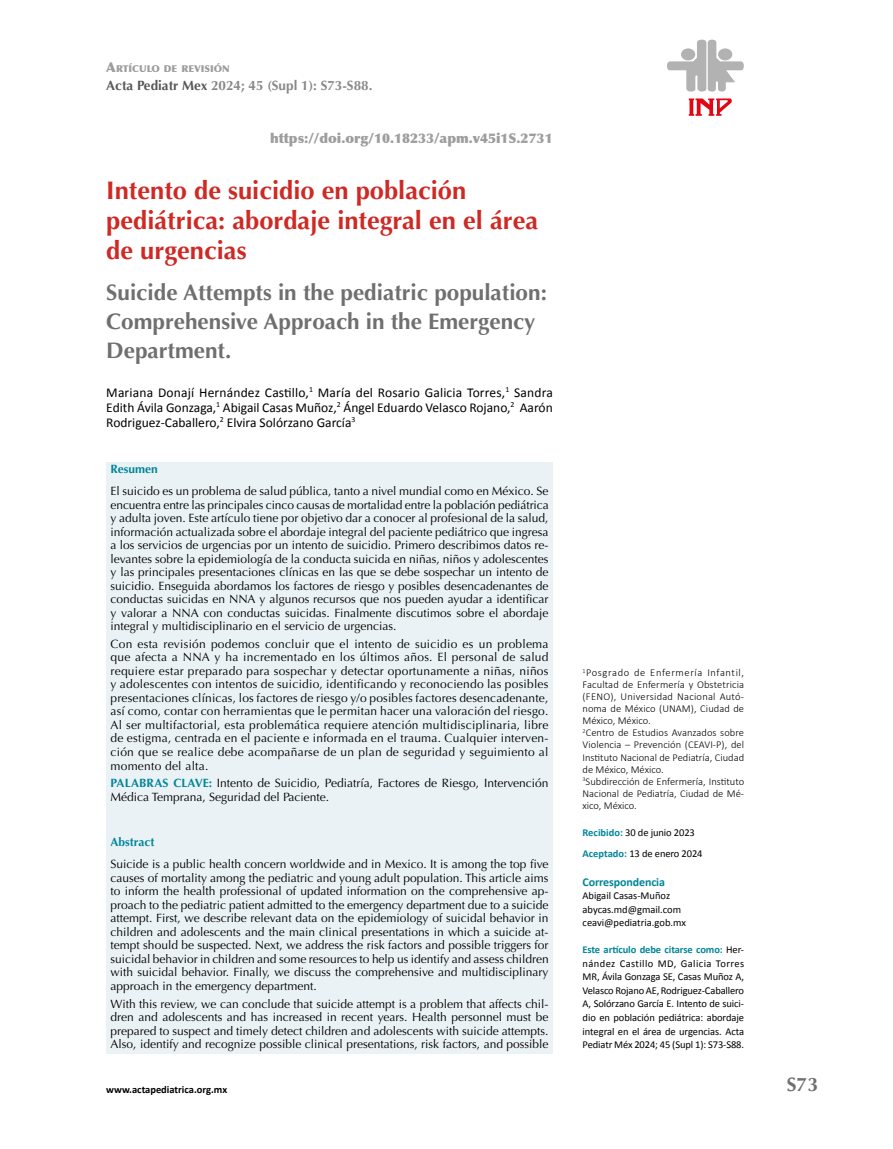
<style>
.page{position:relative;width:893px;height:1149px;background:#fff}
.page>*{position:absolute;margin:0;border:0;box-sizing:border-box;transform-origin:0 0}
.t1{font:700 25.5px/30px "Optima";color:#cf2924}
.t2{font:700 22.5px/28.5px "Optima";color:#706f6f}
.t3{font:700 19.5px "Optima";color:#706f6f}
.t4{font:13.5px/15px "Calibri";color:#000;text-align:justify}
.t5{font:900 13.5px "Optima";color:#9d9d9c}
.t6{font:700 13.5px "Optima";color:#878787}
.t7{font:12px/13.5px "Optima";color:#000;text-align:justify}
.t8{font:700 12px "Optima";color:#008699}
.t9{font:700 12px "Calibri";letter-spacing:-.01em;color:#008699}
.t10{font:10.5px/13.5px "Calibri";letter-spacing:-.005em;color:#000}
.t11{font:300 10.5px/12px "Calibri";color:#000}
.t12{font:700 10.5px "Calibri";color:#000}
.t13{font:900 9.45px "Optima";color:#9d9d9c}
.s1{font-size:13.5px}
.s2{color:#575756}
.s3{font-weight:700;color:#008699}
</style>
<div class="page">
<svg style="left:689px;top:98px;width:43px;height:18px"></svg>
<svg style="left:667px;top:39px;width:77px;height:53px"></svg>
<div style="left:718px;top:48px;width:14px;height:12px;background:#b3b2b2;border-radius:50%"></div>
<div style="left:106px;top:462px;width:447px;height:591px;background:#ebf2f5"></div>
<p class="t13" style="left:106px;top:62px;width:125px"><span class="s1">A</span>RTÍCULO DE REVISIÓN</p>
<p class="t6" style="left:106px;top:78px;width:268px"><span class="s2">Acta Pediatr Mex</span> 2024; 45 (Supl 1): S73-S88.</p>
<p class="t5" style="left:270px;top:130px;width:284px">https://doi.org/10.18233/apm.v45i1S.2731</p>
<h1 class="t1" style="left:106px;top:176px;width:433px">Intento de suicidio en población pediátrica: abordaje integral en el área de urgencias</h1>
<h2 class="t2" style="left:106px;top:279px;width:442px">Suicide Attempts in the pediatric population:<br>Comprehensive Approach in the Emergency<br>Department.</h2>
<p class="t4" style="left:106px;top:384px;width:448px">Mariana Donají Hernández Castillo,<sup>1</sup> María del Rosario Galicia Torres,<sup>1</sup> Sandra Edith Ávila Gonzaga,<sup>1</sup> Abigail Casas Muñoz,<sup>2</sup> Ángel Eduardo Velasco Rojano,<sup>2</sup> Aarón Rodriguez-Caballero,<sup>2</sup> Elvira Solórzano García<sup>3</sup></p>
<p class="t8" style="left:111px;top:462px;width:49px">Resumen</p>
<p class="t7" style="left:111px;top:484px;width:440px">El suicido es un problema de salud pública, tanto a nivel mundial como en México. Se encuentra entre las principales cinco causas de mortalidad entre la población pediátrica y adulta joven. Este artículo tiene por objetivo dar a conocer al profesional de la salud, información actualizada sobre el abordaje integral del paciente pediátrico que ingresa a los servicios de urgencias por un intento de suicidio. Primero describimos datos re&shy;levantes sobre la epidemiología de la conducta suicida en niñas, niños y adolescentes y las principales presentaciones clínicas en las que se debe sospechar un intento de suicidio. Enseguida abordamos los factores de riesgo y posibles desencadenantes de conductas suicidas en NNA y algunos recursos que nos pueden ayudar a identificar y valorar a NNA con conductas suicidas. Finalmente discutimos sobre el abordaje integral y multidisciplinario en el servicio de urgencias.</p>
<p class="t7" style="left:111px;top:637px;width:439px">Con esta revisión podemos concluir que el intento de suicidio es un problema que afecta a NNA y ha incrementado en los últimos años. El personal de salud requiere estar preparado para sospechar y detectar oportunamente a niñas, niños y adolescentes con intentos de suicidio, identificando y reconociendo las posibles presentaciones clínicas, los factores de riesgo y/o posibles factores desencadenante, así como, contar con herramientas que le permitan hacer una valoración del riesgo.<br>Al ser multifactorial, esta problemática requiere atención multidisciplinaria, libre de estigma, centrada en el paciente e informada en el trauma. Cualquier interven&shy;ción que se realice debe acompañarse de un plan de seguridad y seguimiento al momento del alta.</p>
<p class="t7" style="left:111px;top:776px;width:439px"><span class="s3">PALABRAS CLAVE:</span> Intento de Suicidio, Pediatría, Factores de Riesgo, Intervención<br>Médica Temprana, Seguridad del Paciente.</p>
<p class="t8" style="left:111px;top:835px;width:45px">Abstract</p>
<p class="t7" style="left:111px;top:857px;width:440px">Suicide is a public health concern worldwide and in Mexico. It is among the top five causes of mortality among the pediatric and young adult population. This article aims to inform the health professional of updated information on the comprehensive ap&shy;proach to the pediatric patient admitted to the emergency department due to a suicide attempt. First, we describe relevant data on the epidemiology of suicidal behavior in children and adolescents and the main clinical presentations in which a suicide at&shy;tempt should be suspected. Next, we address the risk factors and possible triggers for suicidal behavior in children and some resources to help us identify and assess children with suicidal behavior. Finally, we discuss the comprehensive and multidisciplinary approach in the emergency department.</p>
<p class="t7" style="left:111px;top:996px;width:439px">With this review, we can conclude that suicide attempt is a problem that affects chil&shy;dren and adolescents and has increased in recent years. Health personnel must be prepared to suspect and timely detect children and adolescents with suicide attempts.<br>Also, identify and recognize possible clinical presentations, risk factors, and possible</p>
<p class="t11" style="left:583px;top:666px;width:163px"><sup>1</sup>Posgrado de Enfermería Infantil,<br>Facultad de Enfermería y Obstetricia (FENO), Universidad Nacional Autó&shy;noma de México (UNAM), Ciudad de<br>México, México.<br><sup>2</sup>Centro de Estudios Avanzados sobre<br>Violencia – Prevención (CEAVI-P), del<br>Instituto Nacional de Pediatría, Ciudad de México, México.<br><sup>3</sup>Subdirección de Enfermería, Instituto<br>Nacional de Pediatría, Ciudad de Mé&shy;xico, México.</p>
<p class="t10" style="left:583px;top:821px;width:122px;line-height:21px"><span class="s3">Recibido:</span> 30 de junio 2023<br><span class="s3">Aceptado:</span> 13 de enero 2024</p>
<p class="t9" style="left:583px;top:873px;width:84px">Correspondencia</p>
<p class="t10" style="left:583px;top:888px;width:105px">Abigail Casas-Muñoz abycas.md@gmail.com ceavi@pediatria.gob.mx</p>
<p class="t10" style="left:583px;top:942px;width:163px;text-align:justify"><span class="s3">Este artículo debe citarse como:</span> Her&shy;nández Castillo MD, Galicia Torres MR, Ávila Gonzaga SE, Casas Muñoz A, Velasco Rojano AE, Rodriguez-Caballero A, Solórzano García E. Intento de suici&shy;dio en población pediátrica: abordaje integral en el área de urgencias. Acta Pediatr Méx 2024; 45 (Supl 1): S73-S88.</p>
<p class="t12" style="left:106px;top:1081px;width:122px">www.actapediatrica.org.mx</p>
<h3 class="t3" style="left:787px;top:1072px;width:33px">S73</h3>
</div>
